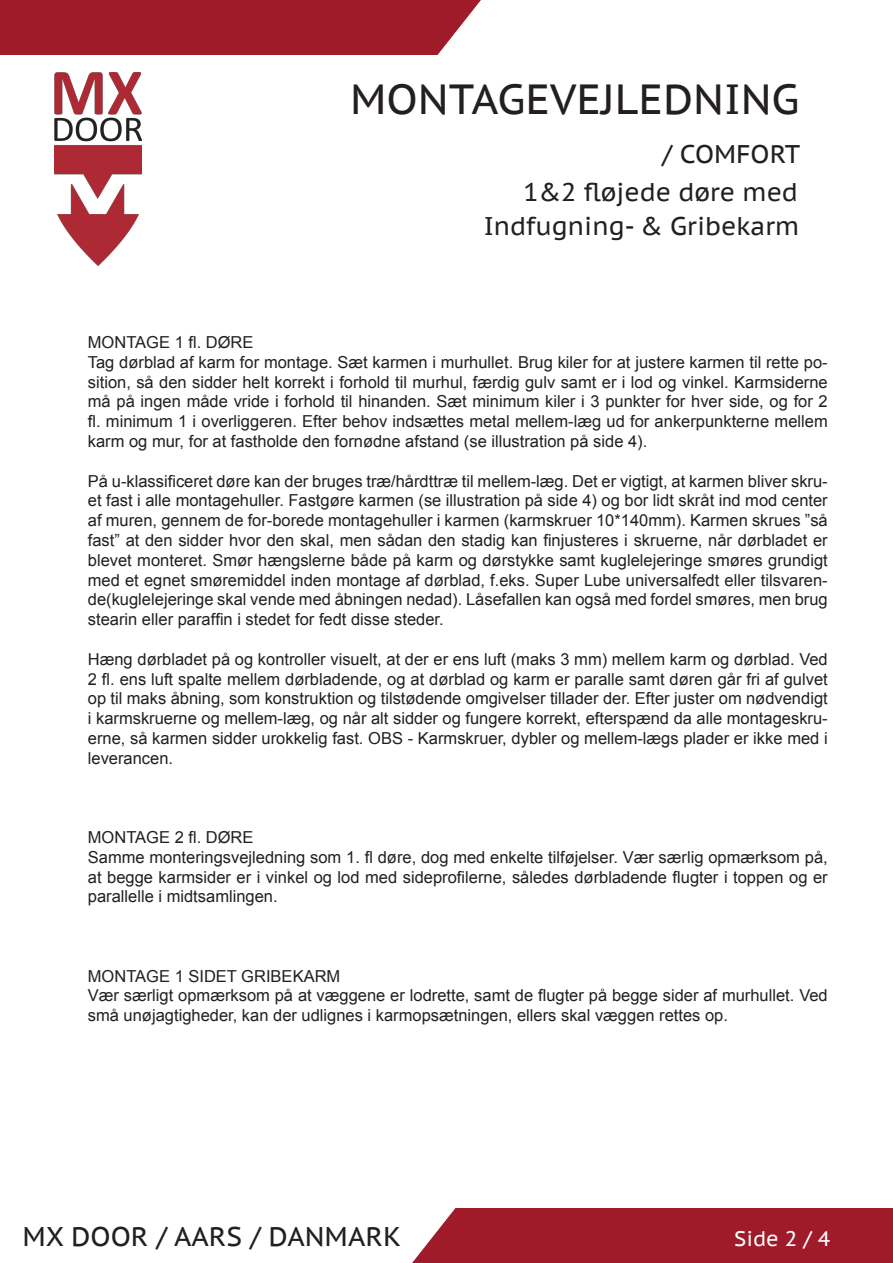
<style>
.page{position:relative;width:893px;height:1263px;background:#fff}
.page>*{position:absolute;margin:0;border:0;box-sizing:border-box;transform-origin:0 0}
.t1{font:42px "PT Sans Caption";color:#231f20}
.t2{font:27px "PT Sans Caption";color:#231f20}
.t3{font:25.5px "PT Sans Caption";color:#231f20}
.t4{font:21px "PT Sans Caption";color:#fff}
.t5{font:16.5px/19.8px "Arial";color:#231f20;text-align:justify}
</style>
<div class="page">
<img style="left:54px;top:72px;width:87px;height:194px">
<div style="left:0;top:0;width:481px;height:54px;background:#9f1b2a"></div>
<div style="left:412px;top:1209px;width:481px;height:54px;background:#9f1b2a"></div>
<p class="t1" style="left:350px;top:72px;width:451px">MONTAGEVEJLEDNING</p>
<p class="t3" style="left:662px;top:138px;width:140px">/ COMFORT</p>
<p class="t3" style="left:523px;top:175px;width:276px">1&amp;2 fløjede døre med</p>
<p class="t3" style="left:484px;top:209px;width:317px">Indfugning- &amp; Gribekarm</p>
<p class="t5" style="left:88px;top:332px;width:167px">MONTAGE 1 fl. DØRE</p>
<p class="t5" style="left:88px;top:352px;width:741px">Tag dørblad af karm for montage. Sæt karmen i murhullet. Brug kiler for at justere karmen til rette po&shy;sition, så den sidder helt korrekt i forhold til murhul, færdig gulv samt er i lod og vinkel. Karmsiderne må på ingen måde vride i forhold til hinanden. Sæt minimum kiler i 3 punkter for hver side, og for 2 fl. minimum 1 i overliggeren. Efter behov indsættes metal mellem-læg ud for ankerpunkterne mellem karm og mur, for at fastholde den fornødne afstand (se illustration på side 4).</p>
<p class="t5" style="left:88px;top:471px;width:741px">På u-klassificeret døre kan der bruges træ/hårdttræ til mellem-læg. Det er vigtigt, at karmen bliver skru&shy;et fast i alle montagehuller. Fastgøre karmen (se illustration på side 4) og bor lidt skråt ind mod center af muren, gennem de for-borede montagehuller i karmen (karmskruer 10*140mm). Karmen skrues ”så fast” at den sidder hvor den skal, men sådan den stadig kan finjusteres i skruerne, når dørbladet er blevet monteret. Smør hængslerne både på karm og dørstykke samt kuglelejeringe smøres grundigt med et egnet smøremiddel inden montage af dørblad, f.eks. Super Lube universalfedt eller tilsvaren&shy;de(kuglelejeringe skal vende med åbningen nedad). Låsefallen kan også med fordel smøres, men brug stearin eller paraffin i stedet for fedt disse steder.</p>
<p class="t5" style="left:88px;top:649px;width:741px">Hæng dørbladet på og kontroller visuelt, at der er ens luft (maks 3 mm) mellem karm og dørblad. Ved 2 fl. ens luft spalte mellem dørbladende, og at dørblad og karm er paralle samt døren går fri af gulvet op til maks åbning, som konstruktion og tilstødende omgivelser tillader der. Efter juster om nødvendigt i karmskruerne og mellem-læg, og når alt sidder og fungere korrekt, efterspænd da alle montageskru&shy;erne, så karmen sidder urokkelig fast. OBS - Karmskruer, dybler og mellem-lægs plader er ikke med i leverancen.</p>
<p class="t5" style="left:88px;top:827px;width:167px">MONTAGE 2 fl. DØRE</p>
<p class="t5" style="left:88px;top:847px;width:741px">Samme monteringsvejledning som 1. fl døre, dog med enkelte tilføjelser. Vær særlig opmærksom på, at begge karmsider er i vinkel og lod med sideprofilerne, således dørbladende flugter i toppen og er parallelle i midtsamlingen.</p>
<p class="t5" style="left:88px;top:966px;width:254px">MONTAGE 1 SIDET GRIBEKARM</p>
<p class="t5" style="left:88px;top:986px;width:741px">Vær særligt opmærksom på at væggene er lodrette, samt de flugter på begge sider af murhullet. Ved små unøjagtigheder, kan der udlignes i karmopsætningen, ellers skal væggen rettes op.</p>
<p class="t2" style="left:22px;top:1219px;width:380px">MX DOOR / AARS / DANMARK</p>
<p class="t4" style="left:734px;top:1225px;width:98px">Side 2 / 4</p>
</div>
